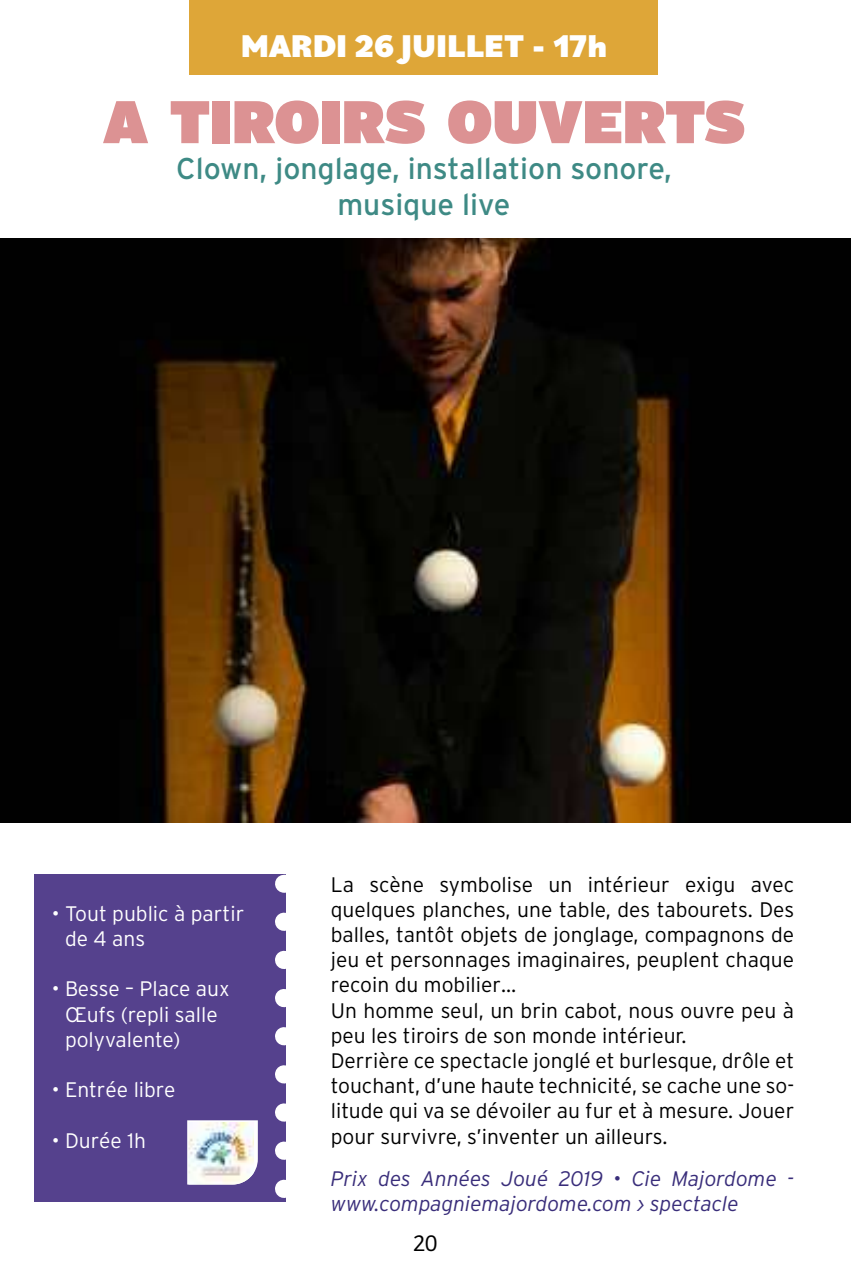
<style>
.page{position:relative;width:851px;height:1276px;background:#fff}
.page>*{position:absolute;margin:0;border:0;box-sizing:border-box;transform-origin:0 0}
.t1{font:900 60px "Interstate";color:#dc9293}
.t2{font:900 33px "Bilo";color:#fff}
.t3{font:30px/36px "Interstate";color:#3e8a85;text-align:center}
.t4{font:300 24px "Bree";color:#000}
.t5{font:300 21px/25.2px "Interstate";color:#000}
.t6{font:300 21px/25.2px "Interstate";color:#fff}
.t7{font:italic 300 21px/25.2px "Interstate";color:#392d7a}
</style>
<div class="page">
<img style="left:0;top:238px;width:850px;height:584px">
<div style="left:35px;top:874px;width:251px;height:328px;background:#55418d"></div>
<div style="left:190px;top:0;width:468px;height:74px;background:#dea638"></div>
<svg style="left:275px;top:921px;width:11px;height:277px"></svg>
<svg style="left:284px;top:874px;width:1px;height:18px"></svg>
<hr style="left:850px;top:238px;width:1px;height:584px;background:#3e8a85">
<svg style="left:187px;top:1120px;width:71px;height:64px"></svg>
<img style="left:188px;top:1122px;width:66px;height:62px">
<h2 class="t2" style="left:241px;top:24px;width:368px">MARDI 26 JUILLET - 17h</h2>
<h1 class="t1" style="left:103px;top:85px;width:644px">A TIROIRS OUVERTS</h1>
<h3 class="t3" style="left:176px;top:150px;width:497px">Clown, jonglage, installation sonore, musique live</h3>
<p class="t6" style="left:65px;top:900px;width:181px;text-indent:-13px">• Tout public à partir de 4 ans</p>
<p class="t6" style="left:65px;top:976px;width:166px;text-indent:-13px">• Besse – Place aux<br>Œufs (repli salle polyvalente)</p>
<p class="t6" style="left:52px;top:1077px;width:125px">• Entrée libre</p>
<p class="t6" style="left:52px;top:1127px;width:96px">• Durée 1h</p>
<p class="t5" style="left:331px;top:871px;width:465px">La scène symbolise un intérieur exigu avec quelques planches, une table, des tabourets. Des balles, tantôt objets de jonglage, compagnons de jeu et personnages imaginaires, peuplent chaque recoin du mobilier…<br>Un homme seul, un brin cabot, nous ouvre peu à peu les tiroirs de son monde intérieur.<br>Derrière ce spectacle jonglé et burlesque, drôle et touchant, d’une haute technicité, se cache une so&shy;litude qui va se dévoiler au fur et à mesure. Jouer pour survivre, s’inventer un ailleurs.</p>
<p class="t7" style="left:331px;top:1165px;width:465px">Prix des Années Joué 2019 • Cie Majordome - www.compagniemajordome.com › spectacle</p>
<p class="t4" style="left:413px;top:1225px;width:26px">20</p>
</div>
